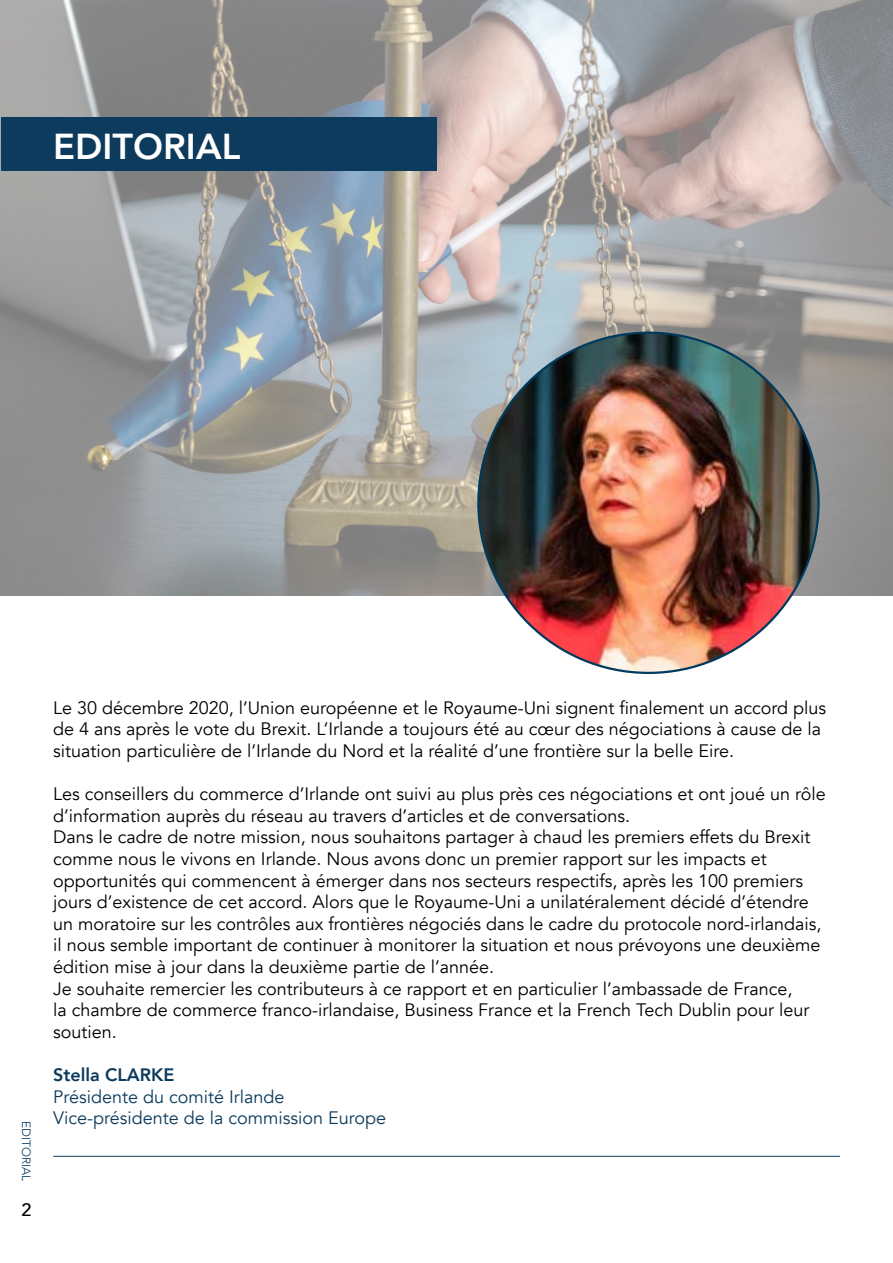
<style>
.page{position:relative;width:893px;height:1263px;background:#fff}
.page>*{position:absolute;margin:0;border:0;box-sizing:border-box;transform-origin:0 0}
.t1{font:800 36px "Avenir";color:#fff}
.t2{font:18px/21.6px "Avenir";color:#000}
.t3{font:18px "Avenir";color:#0c3b5d}
.t4{font:800 18px "Avenir";color:#0c3b5d}
.t5{font:500 18px "Avenir";color:#000101}
.t6{font:300 12px "Avenir";color:#003a5d}
</style>
<div class="page">
<img style="left:0;top:0;width:893px;height:595px">
<img style="left:478px;top:333px;width:341px;height:340px;border-radius:170px">
<hr style="left:53px;top:1156px;width:787px;height:1px;background:#113c5c">
<div style="left:1px;top:117px;width:436px;height:53px;background:#0c3b5d"></div>
<h1 class="t1" style="left:53px;top:118px;width:189px">EDITORIAL</h1>
<p class="t6" style="left:33px;top:1120px;width:62px;rotate:90deg">EDITORIAL</p>
<p class="t5" style="left:21px;top:1194px;width:12px">2</p>
<p class="t2" style="left:53px;top:697px;width:774px">Le 30 décembre 2020, l’Union européenne et le Royaume-Uni signent finalement un accord plus de 4 ans après le vote du Brexit. L’Irlande a toujours été au cœur des négociations à cause de la situation particulière de l’Irlande du Nord et la réalité d’une frontière sur la belle Eire.</p>
<p class="t2" style="left:53px;top:783px;width:774px">Les conseillers du commerce d’Irlande ont suivi au plus près ces négociations et ont joué un rôle d’information auprès du réseau au travers d’articles et de conversations.<br>Dans le cadre de notre mission, nous souhaitons partager à chaud les premiers effets du Brexit comme nous le vivons en Irlande. Nous avons donc un premier rapport sur les impacts et opportunités qui commencent à émerger dans nos secteurs respectifs, après les 100 premiers jours d’existence de cet accord. Alors que le Royaume-Uni a unilatéralement décidé d’étendre un moratoire sur les contrôles aux frontières négociés dans le cadre du protocole nord-irlandais, il nous semble important de continuer à monitorer la situation et nous prévoyons une deuxième édition mise à jour dans la deuxième partie de l’année.<br>Je souhaite remercier les contributeurs à ce rapport et en particulier l’ambassade de France,<br>la chambre de commerce franco-irlandaise, Business France et la French Tech Dublin pour leur soutien.</p>
<p class="t4" style="left:53px;top:1061px;width:123px">Stella CLARKE</p>
<p class="t3" style="left:53px;top:1085px;width:233px">Présidente du comité Irlande</p>
<p class="t3" style="left:53px;top:1107px;width:335px">Vice-présidente de la commission Europe</p>
</div>
